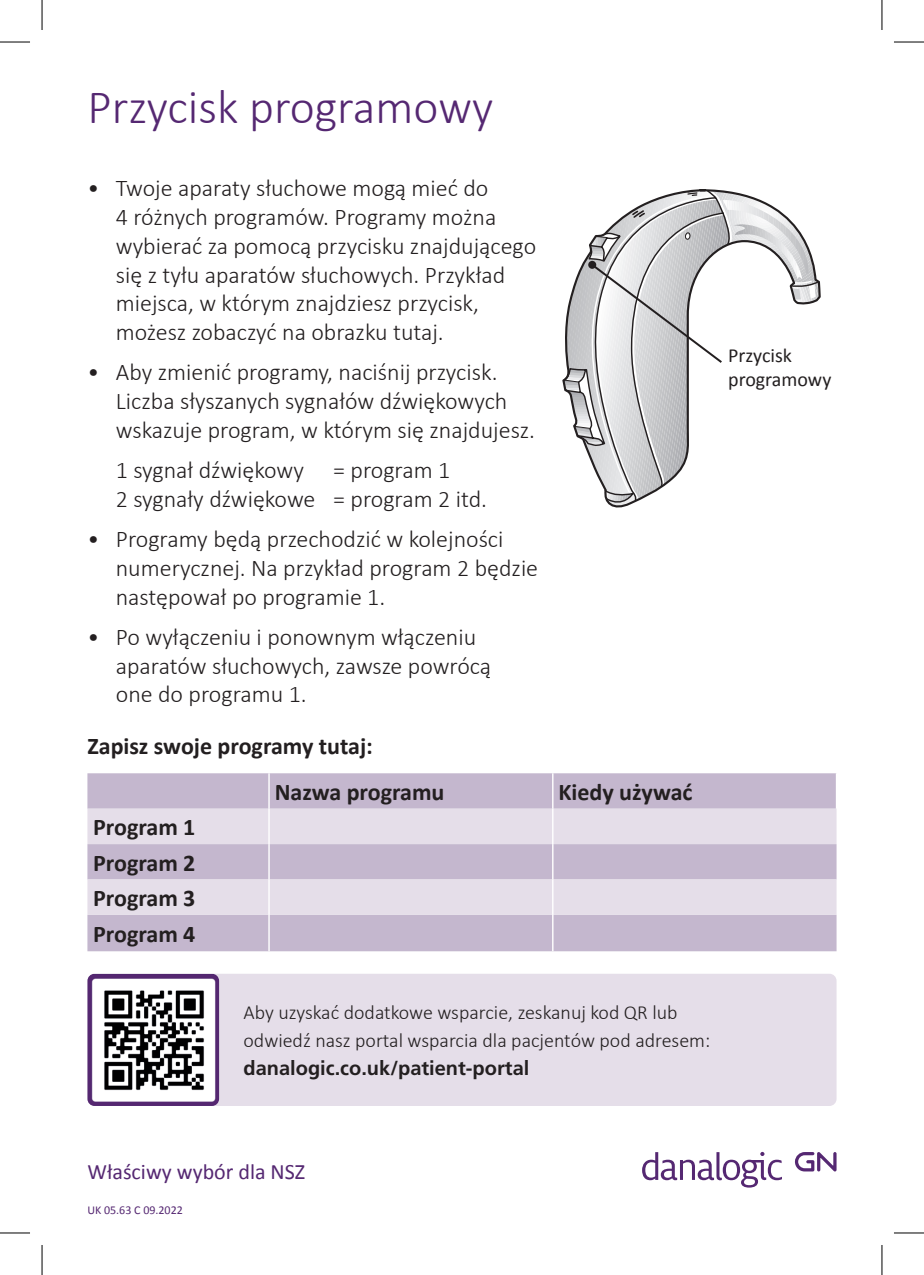
<style>
.page{position:relative;width:924px;height:1275px;background:#fff}
.page>*{position:absolute;margin:0;border:0;box-sizing:border-box;transform-origin:0 0}
.t1{font:300 48px "Calibri";color:#552872}
.t2{font:300 24px/28.8px "Calibri";color:#231f20}
.t3{font:700 24px "Calibri";color:#231f20}
.t4{font:22px "Calibri";color:#552872}
.t5{font:300 20px/28px "Calibri";color:#231f20}
.t6{font:20px/24px "Calibri";color:#231f20}
.t7{font:12px "Calibri";color:#552872}
.s1{font-family:"Frutiger";font-weight:700}
</style>
<div class="page">
<div style="left:87px;top:773px;width:749px;height:178px;background:#c4b7ce"></div>
<svg style="left:87px;top:808px;width:749px;height:107px;background:#dad1e0"></svg>
<hr style="left:268px;top:808px;width:1px;height:36px;background:#fff">
<hr style="left:268px;top:844px;width:1px;height:35px;background:#fff">
<hr style="left:268px;top:879px;width:1px;height:36px;background:#fff">
<hr style="left:268px;top:915px;width:1px;height:36px;background:#fff">
<hr style="left:268px;top:773px;width:1px;height:35px;background:#fff">
<hr style="left:552px;top:773px;width:1px;height:35px;background:#fff">
<hr style="left:835px;top:773px;width:1px;height:35px;background:#fff">
<hr style="left:552px;top:808px;width:1px;height:36px;background:#fff">
<hr style="left:552px;top:844px;width:1px;height:35px;background:#fff">
<hr style="left:552px;top:879px;width:1px;height:36px;background:#fff">
<hr style="left:552px;top:915px;width:1px;height:36px;background:#fff">
<svg style="left:563px;top:189px;width:258px;height:319px"></svg>
<div style="left:588px;top:261px;width:8px;height:8px;background:#231f20;border-radius:50%"></div>
<svg style="left:795px;top:1152px;width:41px;height:19px"></svg>
<svg style="left:642px;top:1151px;width:139px;height:36px"></svg>
<div style="left:87px;top:973px;width:749px;height:133px;background:#e5dee9;border-radius:7px"></div>
<img style="left:87px;top:973px;width:132px;height:133px">
<hr style="left:0;top:42px;width:30px;height:1px;background:#000">
<hr style="left:893px;top:42px;width:30px;height:1px;background:#000">
<hr style="left:0;top:1232px;width:30px;height:1px;background:#000">
<hr style="left:893px;top:1232px;width:30px;height:1px;background:#000">
<hr style="left:42px;top:0;width:1px;height:30px;background:#000">
<hr style="left:42px;top:1245px;width:1px;height:30px;background:#000">
<hr style="left:881px;top:0;width:1px;height:30px;background:#000">
<hr style="left:881px;top:1245px;width:1px;height:30px;background:#000">
<p class="t1" style="left:87px;top:78px;width:407px">Przycisk programowy</p>
<p class="t2" style="left:116px;top:173px;width:421px;text-indent:-28px">• Twoje aparaty słuchowe mogą mieć do<br>4 różnych programów. Programy można wybierać za pomocą przycisku znajdującego się z tyłu aparatów słuchowych. Przykład miejsca, w którym znajdziesz przycisk, możesz zobaczyć na obrazku tutaj.</p>
<p class="t2" style="left:116px;top:357px;width:420px;text-indent:-28px">• Aby zmienić programy, naciśnij przycisk.<br>Liczba słyszanych sygnałów dźwiękowych wskazuje program, w którym się znajdujesz.</p>
<p class="t2" style="left:116px;top:454px;width:336px">1 sygnał dźwiękowy = program 1</p>
<p class="t2" style="left:116px;top:483px;width:372px">2 sygnały dźwiękowe = program 2 itd.</p>
<p class="t2" style="left:116px;top:523px;width:423px;text-indent:-28px">• Programy będą przechodzić w kolejności numerycznej. Na przykład program 2 będzie następował po programie 1.</p>
<p class="t2" style="left:116px;top:621px;width:376px;text-indent:-28px">• Po wyłączeniu i ponownym włączeniu aparatów słuchowych, zawsze powrócą one do programu 1.</p>
<p class="t3" style="left:87px;top:731px;width:287px">Zapisz swoje programy tutaj:</p>
<p class="t3" style="left:274px;top:777px;width:171px">Nazwa programu</p>
<p class="t3" style="left:558px;top:777px;width:136px">Kiedy używać</p>
<p class="t3" style="left:93px;top:812px;width:104px">Program 1</p>
<p class="t3" style="left:93px;top:848px;width:104px">Program 2</p>
<p class="t3" style="left:93px;top:883px;width:104px">Program 3</p>
<p class="t3" style="left:93px;top:919px;width:104px">Program 4</p>
<p class="t6" style="left:727px;top:342px;width:105px">Przycisk programowy</p>
<p class="t5" style="left:243px;top:997px;width:468px">Aby uzyskać dodatkowe wsparcie, zeskanuj kod QR lub odwiedź nasz portal wsparcia dla pacjentów pod adresem: <span class="s1">danalogic.co.uk/patient-portal</span></p>
<p class="t4" style="left:87px;top:1158px;width:219px">Właściwy wybór dla NSZ</p>
<p class="t7" style="left:87px;top:1202px;width:97px">UK 05.63 C 09.2022</p>
</div>
